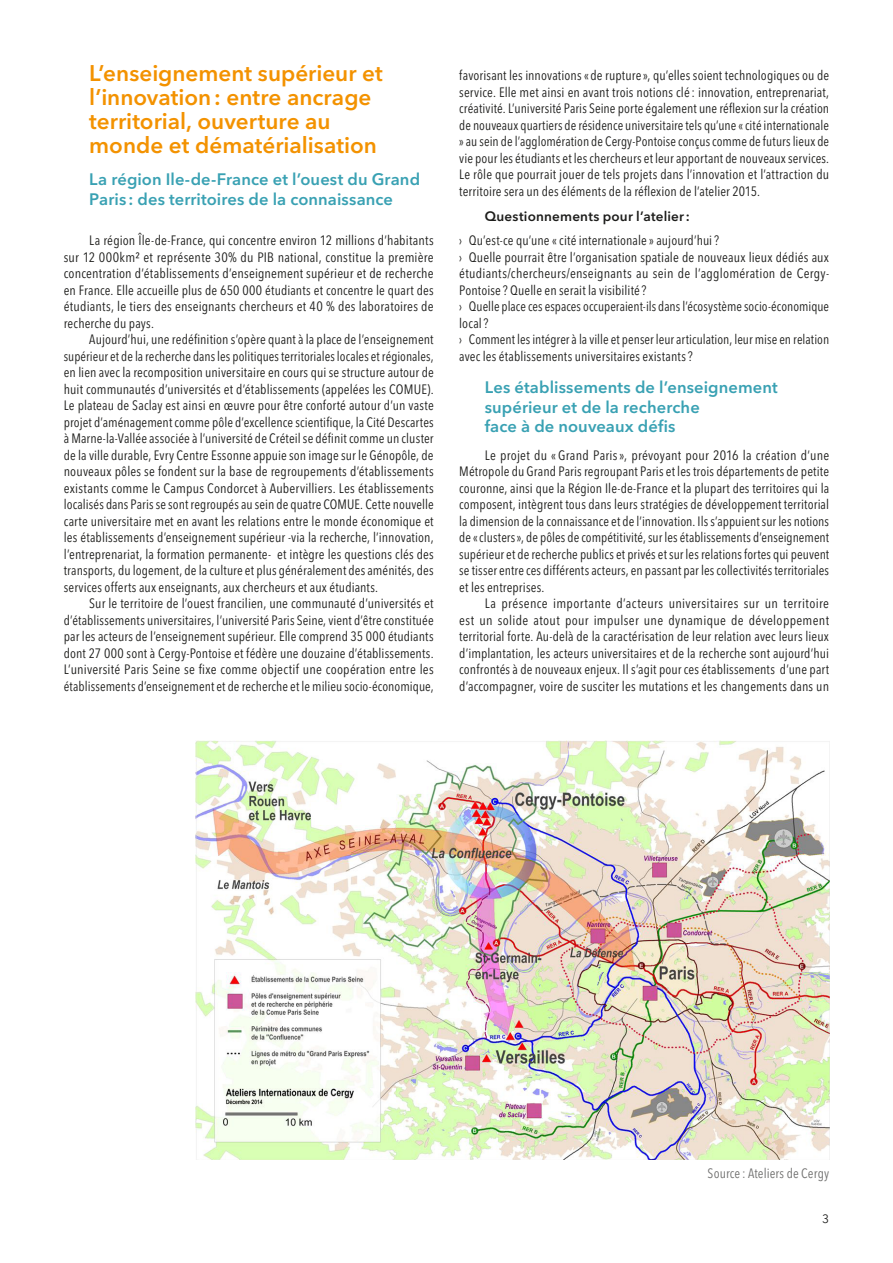
<style>
.page{position:relative;width:893px;height:1263px;background:#fff}
.page>*{position:absolute;margin:0;border:0;box-sizing:border-box;transform-origin:0 0}
.t1{font:600 22.5px/24px "Avenir Next LT Pro";color:#f39200}
.t2{font:600 16.5px/19.5px "Avenir Next LT Pro";letter-spacing:.005em;color:#39a1b3}
.t3{font:condensed 13.5px/16.5px "Avenir Next LT Pro";letter-spacing:.01em;color:#1d1d1b;text-align:justify}
.t4{font:600 13.5px "Avenir Next LT Pro";letter-spacing:.015em;color:#1d1d1b}
.t5{font:condensed 13.5px "Avenir Next LT Pro";letter-spacing:.01em;color:#70706f}
.t6{font:12px "Avenir Next LT Pro";color:#1d1d1b}
</style>
<div class="page">
<img style="left:195px;top:741px;width:634px;height:418px">
<h1 class="t1" style="left:89px;top:61px;width:295px">L’enseignement supérieur et l’innovation: entre ancrage territorial, ouverture au monde et dématérialisation</h1>
<p class="t2" style="left:89px;top:169px;width:332px">La région Ile-de-France et l’ouest du Grand<br>Paris : des territoires de la connaissance</p>
<p class="t3" style="left:64px;top:232px;width:371px;text-indent:26px">La région Île-de-France, qui concentre environ 12 millions d’habitants sur 12 000km² et représente 30% du PIB national, constitue la première concentration d’établissements d’enseignement supérieur et de recherche en France. Elle accueille plus de 650 000 étudiants et concentre le quart des étudiants, le tiers des enseignants chercheurs et 40 % des laboratoires de recherche du pays.</p>
<p class="t3" style="left:64px;top:331px;width:371px;text-indent:26px">Aujourd’hui, une redéfinition s’opère quant à la place de l’enseignement supérieur et de la recherche dans les politiques territoriales locales et régionales, en lien avec la recomposition universitaire en cours qui se structure autour de huit communautés d’universités et d’établissements (appelées les COMUE).<br>Le plateau de Saclay est ainsi en œuvre pour être conforté autour d’un vaste projet d’aménagement comme pôle d’excellence scientifique, la Cité Descartes à Marne-la-Vallée associée à l’université de Créteil se définit comme un cluster de la ville durable, Evry Centre Essonne appuie son image sur le Génopôle, de nouveaux pôles se fondent sur la base de regroupements d’établissements existants comme le Campus Condorcet à Aubervilliers. Les établissements localisés dans Paris se sont regroupés au sein de quatre COMUE. Cette nouvelle carte universitaire met en avant les relations entre le monde économique et les établissements d’enseignement supérieur -via la recherche, l’innovation, l’entreprenariat, la formation permanente- et intègre les questions clés des transports, du logement, de la culture et plus généralement des aménités, des services offerts aux enseignants, aux chercheurs et aux étudiants.</p>
<p class="t3" style="left:64px;top:595px;width:371px;text-indent:26px">Sur le territoire de l’ouest francilien, une communauté d’universités et d’établissements universitaires, l’université Paris Seine, vient d’être constituée par les acteurs de l’enseignement supérieur. Elle comprend 35 000 étudiants dont 27 000 sont à Cergy-Pontoise et fédère une douzaine d’établissements.<br>L’université Paris Seine se fixe comme objectif une coopération entre les établissements d’enseignement et de recherche et le milieu socio-économique,</p>
<p class="t3" style="left:459px;top:67px;width:371px">favorisant les innovations « de rupture », qu’elles soient technologiques ou de service. Elle met ainsi en avant trois notions clé : innovation, entreprenariat, créativité. L’université Paris Seine porte également une réflexion sur la création de nouveaux quartiers de résidence universitaire tels qu’une « cité internationale » au sein de l’agglomération de Cergy-Pontoise conçus comme de futurs lieux de vie pour les étudiants et les chercheurs et leur apportant de nouveaux services.<br>Le rôle que pourrait jouer de tels projets dans l’innovation et l’attraction du territoire sera un des éléments de la réflexion de l’atelier 2015.</p>
<p class="t4" style="left:485px;top:208px;width:207px">Questionnements pour l’atelier:</p>
<p class="t3" style="left:459px;top:232px;width:371px;text-align:left">› Qu’est-ce qu’une « cité internationale » aujourd’hui?<br>› Quelle pourrait être l’organisation spatiale de nouveaux lieux dédiés aux étudiants/chercheurs/enseignants au sein de l’agglomération de Cergy-Pontoise ? Quelle en serait la visibilité ?<br>› Quelle place ces espaces occuperaient-ils dans l’écosystème socio-économique local?<br>› Comment les intégrer à la ville et penser leur articulation, leur mise en relation avec les établissements universitaires existants?</p>
<p class="t2" style="left:485px;top:377px;width:294px">Les établissements de l’enseignement supérieur et de la recherche<br>face à de nouveaux défis</p>
<p class="t3" style="left:459px;top:447px;width:372px;text-indent:26px">Le projet du « Grand Paris», prévoyant pour 2016 la création d’une Métropole du Grand Paris regroupant Paris et les trois départements de petite couronne, ainsi que la Région Ile-de-France et la plupart des territoires qui la composent, intègrent tous dans leurs stratégies de développement territorial la dimension de la connaissance et de l’innovation. Ils s’appuient sur les notions de «clusters», de pôles de compétitivité, sur les établissements d’enseignement supérieur et de recherche publics et privés et sur les relations fortes qui peuvent se tisser entre ces différents acteurs, en passant par les collectivités territoriales et les entreprises.</p>
<p class="t3" style="left:459px;top:595px;width:371px;text-indent:26px">La présence importante d’acteurs universitaires sur un territoire est un solide atout pour impulser une dynamique de développement territorial forte. Au-delà de la caractérisation de leur relation avec leurs lieux d’implantation, les acteurs universitaires et de la recherche sont aujourd’hui confrontés à de nouveaux enjeux. Il s’agit pour ces établissements d’une part d’accompagner, voire de susciter les mutations et les changements dans un</p>
<p class="t5" style="left:708px;top:1165px;width:123px">Source : Ateliers de Cergy</p>
<p class="t6" style="left:822px;top:1211px;width:8px">3</p>
</div>
